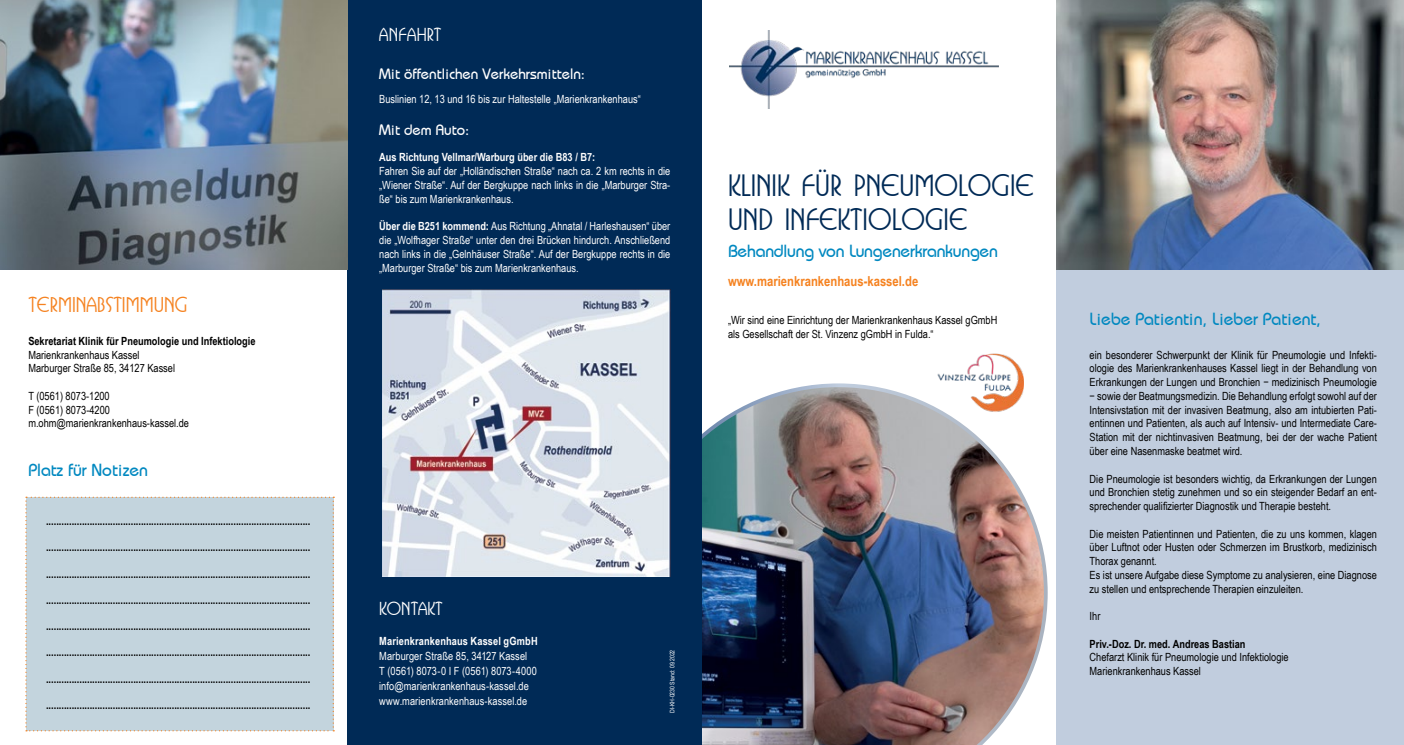
<style>
.page{position:relative;width:1404px;height:745px;background:#fff}
.page>*{position:absolute;margin:0;border:0;box-sizing:border-box;transform-origin:0 0}
.t1{font:500 28.75px/33.8px "Busorama IT Cby BT";color:#002a56}
.t2{font:500 20px "Busorama IT Cby BT";color:#f58220}
.t3{font:17.5px "Bimini Normal";color:#0088c0}
.t4{font:500 17.5px "Busorama IT Cby BT";color:#fff}
.t5{font:15px "Bimini Normal";color:#fff}
.t6{font:700 13.75px "Arial Narrow";color:#f58220}
.t7{font:11.25px/13.8px "Arial Narrow";color:#000}
.t8{font:700 11.25px "Arial Narrow";color:#000}
.t9{font:11.25px/13.8px "Arial Narrow";color:#fff;text-align:justify}
.t10{font:700 11.25px "Arial Narrow";color:#fff}
.t11{font:6.25px "Arial Narrow";color:#fff}
.s1{font-weight:700}
</style>
<div class="page">
<div style="left:1056px;top:270px;width:347px;height:474px;background:#c1cdde"></div>
<img style="left:702px;top:383px;width:345px;height:361px">
<img style="left:0;top:0;width:347px;height:269px">
<img style="left:729px;top:31px;width:269px;height:78px">
<img style="left:1056px;top:0;width:347px;height:269px">
<img style="left:934px;top:353px;width:89px;height:62px">
<div style="left:351px;top:0;width:351px;height:744px;background:#002a56"></div>
<div style="left:25px;top:496px;width:309px;height:235px;background:#c3d4dd"></div>
<img style="left:382px;top:289px;width:288px;height:287px">
<h2 class="t2" style="left:28px;top:292px;width:161px">TERMINABSTIMMUNG</h2>
<p class="t8" style="left:28px;top:332px;width:229px">Sekretariat Klinik für Pneumologie und Infektiologie</p>
<p class="t7" style="left:28px;top:347px;width:148px">Marienkrankenhaus Kassel<br>Marburger Straße 85, 34127 Kassel</p>
<p class="t7" style="left:28px;top:388px;width:162px">T (0561) 8073-1200<br>F (0561) 8073-4200 m.ohm@marienkrankenhaus-kassel.de</p>
<h3 class="t3" style="left:28px;top:459px;width:121px">Platz für Notizen</h3>
<p class="t8" style="left:46px;top:512px;width:266px">.......................................................................................................</p>
<p class="t8" style="left:46px;top:538px;width:266px">.......................................................................................................</p>
<p class="t8" style="left:46px;top:564px;width:266px">.......................................................................................................</p>
<p class="t8" style="left:46px;top:591px;width:266px">.......................................................................................................</p>
<p class="t8" style="left:46px;top:617px;width:266px">.......................................................................................................</p>
<p class="t8" style="left:46px;top:643px;width:266px">.......................................................................................................</p>
<p class="t8" style="left:46px;top:669px;width:266px">.......................................................................................................</p>
<p class="t8" style="left:46px;top:696px;width:266px">.......................................................................................................</p>
<h3 class="t4" style="left:379px;top:24px;width:64px">ANFAHRT</h3>
<h3 class="t5" style="left:379px;top:65px;width:207px">Mit öffentlichen Verkehrsmitteln:</h3>
<p class="t9" style="left:379px;top:91px;width:263px">Buslinien 12, 13 und 16 bis zur Haltestelle „Marienkrankenhaus“</p>
<h3 class="t5" style="left:379px;top:121px;width:91px">Mit dem Auto:</h3>
<p class="t10" style="left:379px;top:149px;width:217px">Aus Richtung Vellmar/Warburg über die B83 / B7:</p>
<p class="t9" style="left:379px;top:164px;width:292px">Fahren Sie auf der „Holländischen Straße“ nach ca. 2 km rechts in die „Wiener Straße“. Auf der Bergkuppe nach links in die „Marburger Stra&shy;ße“ bis zum Marienkrankenhaus.</p>
<p class="t9" style="left:379px;top:219px;width:292px"><span class="s1">Über die B251 kommend:</span> Aus Richtung „Ahnatal / Harleshausen“ über die „Wolfhager Straße“ unter den drei Brücken hindurch. Anschließend nach links in die „Gelnhäuser Straße“. Auf der Bergkuppe rechts in die „Marburger Straße“ bis zum Marienkrankenhaus.</p>
<h1 class="t1" style="left:728px;top:168px;width:307px">KLINIK FÜR PNEUMOLOGIE<br>UND INFEKTIOLOGIE</h1>
<h3 class="t3" style="left:728px;top:240px;width:271px">Behandlung von Lungenerkrankungen</h3>
<p class="t6" style="left:728px;top:271px;width:192px">www.marienkrankenhaus-kassel.de</p>
<p class="t7" style="left:728px;top:312px;width:271px">„Wir sind eine Einrichtung der Marienkrankenhaus Kassel gGmbH als Gesellschaft der St. Vinzenz gGmbH in Fulda.“</p>
<h3 class="t4" style="left:379px;top:597px;width:65px">KONTAKT</h3>
<p class="t10" style="left:379px;top:632px;width:160px">Marienkrankenhaus Kassel gGmbH</p>
<p class="t9" style="left:379px;top:647px;width:159px;line-height:15px;text-align:left">Marburger Straße 85, 34127 Kassel<br>T (0561) 8073-0 I F (0561) 8073-4000 info@marienkrankenhaus-kassel.de www.marienkrankenhaus-kassel.de</p>
<p class="t11" style="left:667px;top:712px;width:65px;rotate:-90deg">DI-KH-0230 Stand: 09.2022</p>
<h3 class="t3" style="left:1089px;top:308px;width:233px">Liebe Patientin, Lieber Patient,</h3>
<p class="t7" style="left:1089px;top:347px;width:289px;text-align:justify">ein besonderer Schwerpunkt der Klinik für Pneumologie und Infekti&shy;ologie des Marienkrankenhauses Kassel liegt in der Behandlung von Erkrankungen der Lungen und Bronchien − medizinisch Pneumologie − sowie der Beatmungsmedizin. Die Behandlung erfolgt sowohl auf der Intensivstation mit der invasiven Beatmung, also am intubierten Pati&shy;entinnen und Patienten, als auch auf Intensiv- und Intermediate Care-Station mit der nichtinvasiven Beatmung, bei der der wache Patient über eine Nasenmaske beatmet wird.</p>
<p class="t7" style="left:1089px;top:471px;width:289px;text-align:justify">Die Pneumologie ist besonders wichtig, da Erkrankungen der Lungen und Bronchien stetig zunehmen und so ein steigender Bedarf an ent&shy;sprechender qualifizierter Diagnostik und Therapie besteht.</p>
<p class="t7" style="left:1089px;top:526px;width:289px">Die meisten Patientinnen und Patienten, die zu uns kommen, klagen über Luftnot oder Husten oder Schmerzen im Brustkorb, medizinisch Thorax genannt.<br>Es ist unsere Aufgabe diese Symptome zu analysieren, eine Diagnose zu stellen und entsprechende Therapien einzuleiten.</p>
<p class="t7" style="left:1089px;top:608px;width:12px">Ihr</p>
<p class="t8" style="left:1089px;top:634px;width:157px">Priv.-Doz. Dr. med. Andreas Bastian</p>
<p class="t7" style="left:1089px;top:649px;width:200px">Chefarzt Klinik für Pneumologie und Infektiologie<br>Marienkrankenhaus Kassel</p>
</div>
